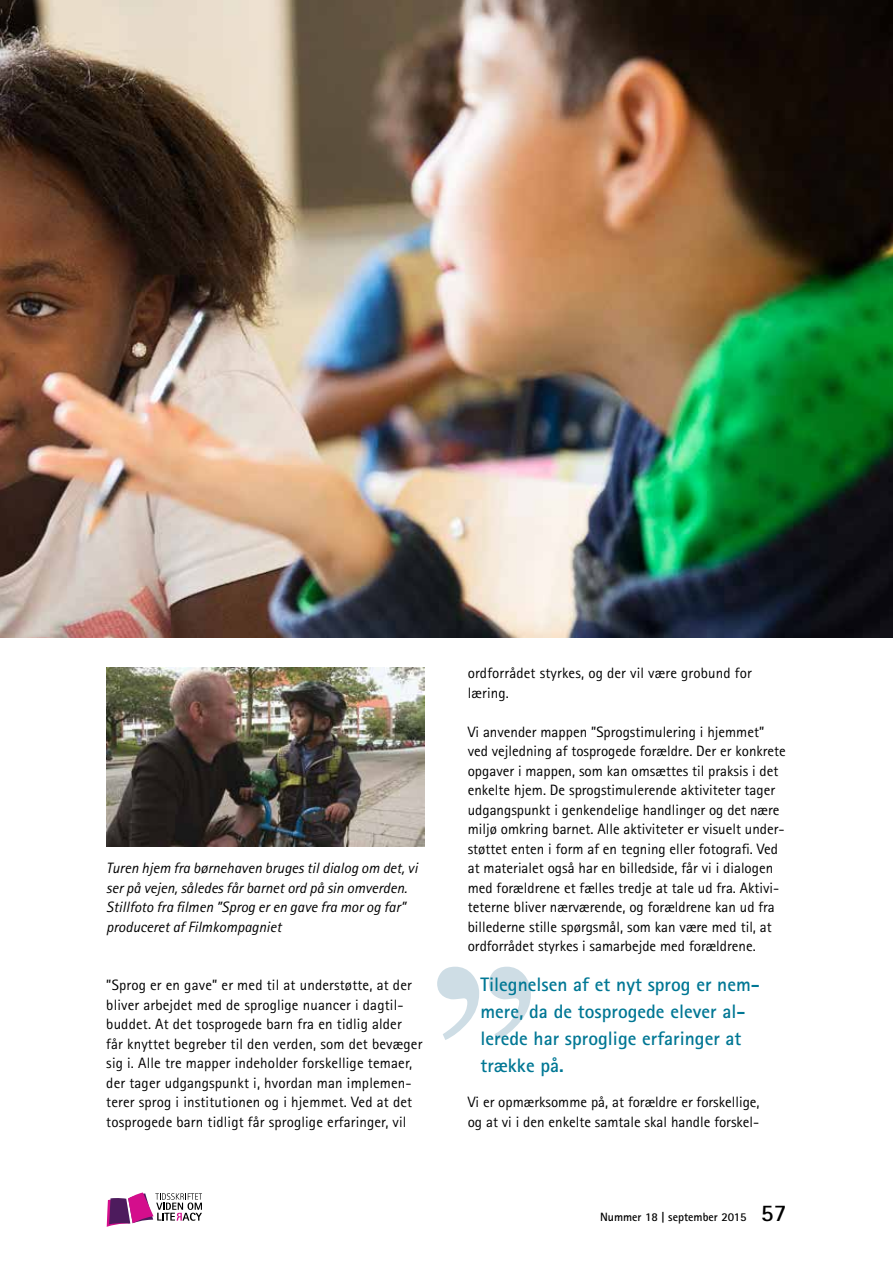
<style>
.page{position:relative;width:893px;height:1263px;background:#fff}
.page>*{position:absolute;margin:0;border:0;box-sizing:border-box;transform-origin:0 0}
.t1{font:700 19.5px/27px "Rotis Sans Serif";color:#007794}
.t2{font:15px/19.5px "Rotis Sans Serif";color:#000}
.t3{font:italic 15px/19.5px "Rotis Sans Serif";color:#000}
.t4{font:700 12px "Rotis Sans Serif";color:#000}
.s1{font-size:24px}
</style>
<div class="page">
<svg style="left:437px;top:967px;width:94px;height:73px"></svg>
<img style="left:106px;top:668px;width:318px;height:179px">
<img style="left:0;top:0;width:893px;height:638px">
<svg style="left:107px;top:1192px;width:95px;height:35px"></svg>
<p class="t3" style="left:106px;top:858px;width:313px">Turen hjem fra børnehaven bruges til dialog om det, vi ser på vejen, således får barnet ord på sin omverden.<br>Stillfoto fra filmen ”Sprog er en gave fra mor og far” produceret af Filmkompagniet</p>
<p class="t2" style="left:106px;top:975px;width:318px">”Sprog er en gave” er med til at understøtte, at der bliver arbejdet med de sproglige nuancer i dagtil&shy;buddet. At det tosprogede barn fra en tidlig alder<br>får knyttet begreber til den verden, som det bevæger sig i. Alle tre mapper indeholder forskellige temaer, der tager udgangspunkt i, hvordan man implemen&shy;terer sprog i institutionen og i hjemmet. Ved at det tosprogede barn tidligt får sproglige erfaringer, vil</p>
<p class="t2" style="left:468px;top:663px;width:286px">ordforrådet styrkes, og der vil være grobund for læring.</p>
<p class="t2" style="left:468px;top:722px;width:320px">Vi anvender mappen ”Sprogstimulering i hjemmet” ved vejledning af tosprogede forældre. Der er konkrete opgaver i mappen, som kan omsættes til praksis i det enkelte hjem. De sprogstimulerende aktiviteter tager udgangspunkt i genkendelige handlinger og det nære miljø omkring barnet. Alle aktiviteter er visuelt under&shy;støttet enten i form af en tegning eller fotografi. Ved at materialet også har en billedside, får vi i dialogen med forældrene et fælles tredje at tale ud fra. Aktivi&shy;teterne bliver nærværende, og forældrene kan ud fra billederne stille spørgsmål, som kan være med til, at ordforrådet styrkes i samarbejde med forældrene.</p>
<h1 class="t1" style="left:480px;top:970px;width:281px">Tilegnelsen af et nyt sprog er nem&shy;mere, da de tosprogede elever al&shy;lerede har sproglige erfaringer at trække på.</h1>
<p class="t2" style="left:468px;top:1092px;width:293px">Vi er opmærksomme på, at forældre er forskellige, og at vi i den enkelte samtale skal handle forskel-</p>
<p class="t4" style="left:600px;top:1209px;width:188px">Nummer 18 | september 2015 <span class="s1">57</span></p>
</div>
